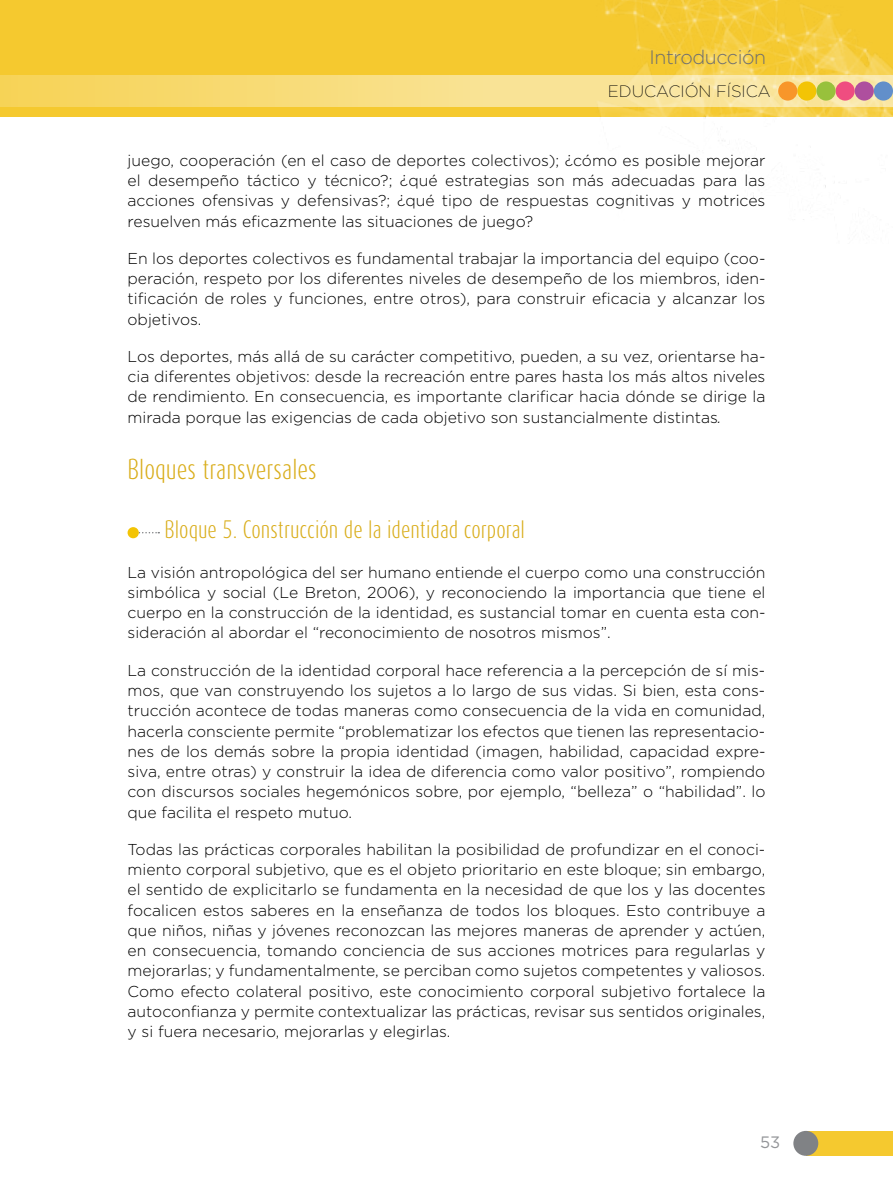
<style>
.page{position:relative;width:893px;height:1191px;background:#fff}
.page>*{position:absolute;margin:0;border:0;box-sizing:border-box;transform-origin:0 0}
.t1{font:300 24px "Dax Compact";color:#d9ad1a}
.t2{font:300 21px "Dax Compact";color:#d9ad1a}
.t3{font:300 19.5px "Gotham";letter-spacing:-.02em;color:#6d6e71}
.t4{font:200 16.5px "Gotham";color:#000}
.t5{font:16.5px "Gotham";color:#939598}
.t6{font:300 15.75px/20.2px "Gotham";color:#000;text-align:justify}
.s1{font-style:italic}
</style>
<div class="page">
<div style="left:0;top:0;width:893px;height:117px;background:#f5c92f"></div>
<img style="left:598px;top:0;width:295px;height:220px">
<svg style="left:0;top:75px;width:893px;height:32px;background:#f8de85"></svg>
<div style="left:874px;top:81px;width:19px;height:20px;background:#628fca;border-radius:50%"></div>
<div style="left:797px;top:81px;width:19px;height:20px;background:#f3c405;border-radius:50%"></div>
<div style="left:836px;top:81px;width:19px;height:20px;background:#ef4d80;border-radius:50%"></div>
<div style="left:855px;top:81px;width:19px;height:20px;background:#ae4f9e;border-radius:50%"></div>
<div style="left:778px;top:81px;width:19px;height:20px;background:#f8962a;border-radius:50%"></div>
<div style="left:816px;top:81px;width:20px;height:20px;background:#98c13c;border-radius:50%"></div>
<div style="left:806px;top:1130px;width:87px;height:25px;background:#f5c92f"></div>
<div style="left:793px;top:1130px;width:25px;height:25px;background:#808285;border-radius:50%"></div>
<svg style="left:139px;top:532px;width:20px;height:1px"></svg>
<div style="left:128px;top:527px;width:11px;height:11px;background:#f3c405;border-radius:50%"></div>
<p class="t3" style="left:649px;top:45px;width:118px">Introducción</p>
<p class="t4" style="left:608px;top:81px;width:164px">EDUCACIÓN FÍSICA</p>
<p class="t6" style="left:128px;top:150px;width:639px">juego, cooperación (en el caso de deportes colectivos); ¿cómo es posible mejorar el desempeño táctico y técnico?; ¿qué estrategias son más adecuadas para las acciones ofensivas y defensivas?; ¿qué tipo de respuestas cognitivas y motrices resuelven más eficazmente las situaciones de juego?</p>
<p class="t6" style="left:128px;top:248px;width:639px">En los deportes colectivos es fundamental trabajar la importancia del equipo (coo&shy;peración, respeto por los diferentes niveles de desempeño de los miembros, iden&shy;tificación de roles y funciones, entre otros), para construir eficacia y alcanzar los objetivos.</p>
<p class="t6" style="left:128px;top:346px;width:639px">Los deportes, más allá de su carácter competitivo, pueden, a su vez, orientarse ha&shy;cia diferentes objetivos: desde la recreación entre pares hasta los más altos niveles de rendimiento. En consecuencia, es importante clarificar hacia dónde se dirige la mirada porque las exigencias de cada objetivo son sustancialmente distintas<span class="s1">.</span></p>
<h1 class="t1" style="left:128px;top:454px;width:191px">Bloques transversales</h1>
<h2 class="t2" style="left:165px;top:516px;width:362px">Bloque 5. Construcción de la identidad corporal</h2>
<p class="t6" style="left:128px;top:561px;width:639px">La visión antropológica del ser humano entiende el cuerpo como una construcción simbólica y social (Le Breton, 2006), y reconociendo la importancia que tiene el cuerpo en la construcción de la identidad, es sustancial tomar en cuenta esta con&shy;sideración al abordar el “reconocimiento de nosotros mismos”.</p>
<p class="t6" style="left:128px;top:659px;width:639px">La construcción de la identidad corporal hace referencia a la percepción de sí mis&shy;mos, que van construyendo los sujetos a lo largo de sus vidas. Si bien, esta cons&shy;trucción acontece de todas maneras como consecuencia de la vida en comunidad, hacerla consciente permite “problematizar los efectos que tienen las representacio&shy;nes de los demás sobre la propia identidad (imagen, habilidad, capacidad expre&shy;siva, entre otras) y construir la idea de diferencia como valor positivo”, rompiendo con discursos sociales hegemónicos sobre, por ejemplo, “belleza” o “habilidad”. lo que facilita el respeto mutuo.</p>
<p class="t6" style="left:128px;top:838px;width:639px">Todas las prácticas corporales habilitan la posibilidad de profundizar en el conoci&shy;miento corporal subjetivo, que es el objeto prioritario en este bloque; sin embargo, el sentido de explicitarlo se fundamenta en la necesidad de que los y las docentes focalicen estos saberes en la enseñanza de todos los bloques. Esto contribuye a que niños, niñas y jóvenes reconozcan las mejores maneras de aprender y actúen, en consecuencia, tomando conciencia de sus acciones motrices para regularlas y mejorarlas; y fundamentalmente, se perciban como sujetos competentes y valiosos.<br>Como efecto colateral positivo, este conocimiento corporal subjetivo fortalece la autoconfianza y permite contextualizar las prácticas, revisar sus sentidos originales, y si fuera necesario, mejorarlas y elegirlas.</p>
<p class="t5" style="left:760px;top:1131px;width:22px">53</p>
</div>
